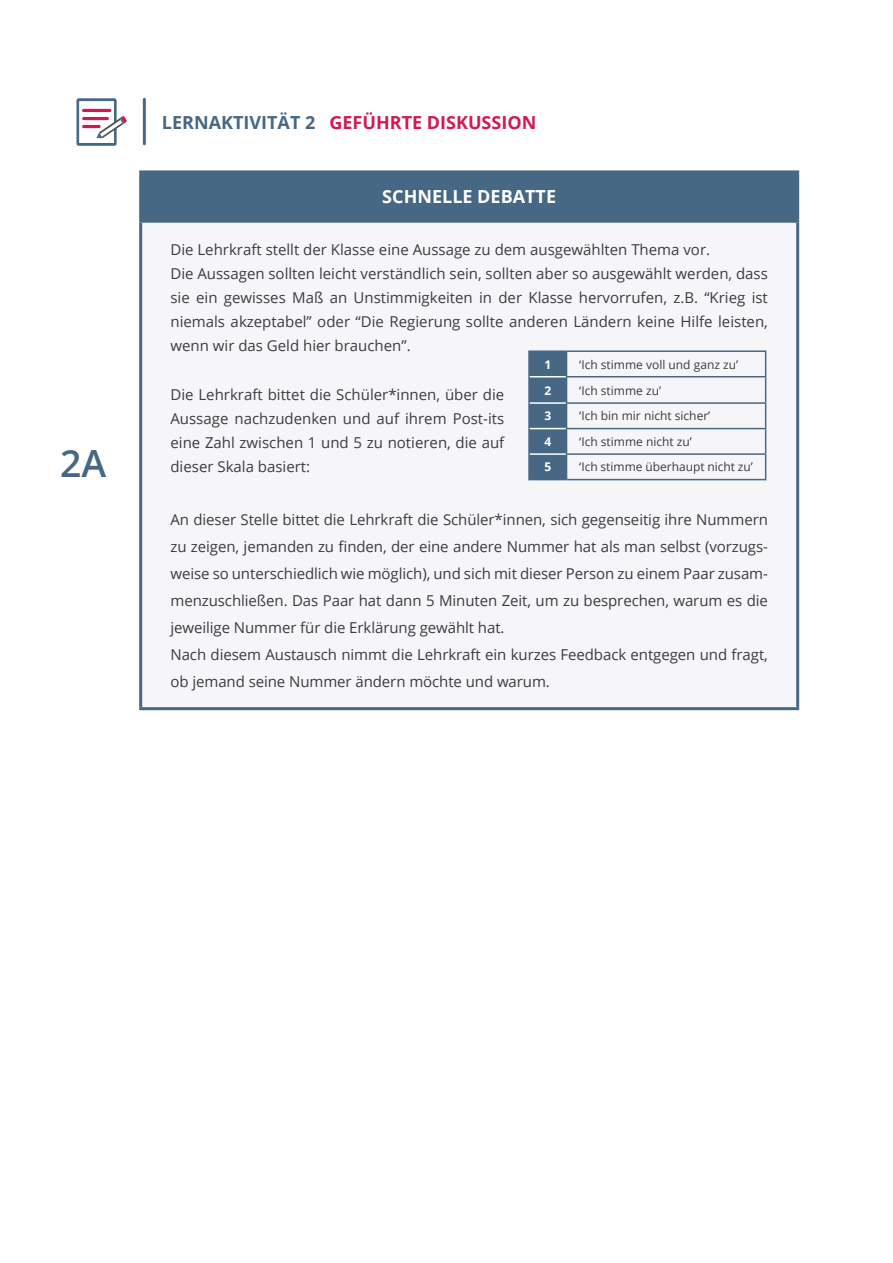
<style>
.page{position:relative;width:893px;height:1263px;background:#fff}
.page>*{position:absolute;margin:0;border:0;box-sizing:border-box;transform-origin:0 0}
.t1{font:600 37.5px "Open Sans";color:#466885}
.t2{font:700 18px "Open Sans";color:#d21952}
.t3{font:700 18px "Open Sans";color:#fff}
.t4{font:15px/24px "Open Sans";letter-spacing:-.005em;color:#3c3c3d}
.t5{font:12px "Open Sans";color:#3c3c3d}
.t6{font:700 12px "Open Sans";color:#fff}
.s1{color:#466885}
</style>
<div class="page">
<svg style="left:76px;top:98px;width:51px;height:48px"></svg>
<hr style="left:143px;top:99px;width:3px;height:45px;background:#466885">
<div style="left:141px;top:172px;width:657px;height:49px;background:#466885"></div>
<div style="left:141px;top:221px;width:657px;height:488px;background:#f6f6f9"></div>
<hr style="left:139px;top:223px;width:3px;height:484px;background:#466885">
<hr style="left:796px;top:223px;width:3px;height:484px;background:#466885">
<hr style="left:139px;top:707px;width:660px;height:3px;background:#466885">
<hr style="left:139px;top:170px;width:660px;height:3px;background:#466885">
<hr style="left:139px;top:173px;width:3px;height:47px;background:#466885">
<hr style="left:796px;top:173px;width:3px;height:47px;background:#466885">
<hr style="left:139px;top:220px;width:660px;height:3px;background:#466885">
<hr style="left:528px;top:350px;width:39px;height:2px;background:#466885">
<hr style="left:528px;top:352px;width:2px;height:25px;background:#466885">
<hr style="left:567px;top:350px;width:199px;height:2px;background:#466885">
<hr style="left:528px;top:377px;width:2px;height:26px;background:#466885">
<hr style="left:566px;top:376px;width:200px;height:1px;background:#466885">
<hr style="left:528px;top:403px;width:2px;height:26px;background:#466885">
<hr style="left:566px;top:402px;width:200px;height:2px;background:#466885">
<hr style="left:528px;top:429px;width:2px;height:25px;background:#466885">
<hr style="left:566px;top:428px;width:200px;height:1px;background:#466885">
<hr style="left:528px;top:454px;width:2px;height:25px;background:#466885">
<hr style="left:566px;top:453px;width:200px;height:2px;background:#466885">
<div style="left:529px;top:351px;width:38px;height:128px;background:#466885"></div>
<svg style="left:765px;top:352px;width:1px;height:127px"></svg>
<hr style="left:528px;top:479px;width:39px;height:1px;background:#466885">
<hr style="left:567px;top:479px;width:199px;height:1px;background:#466885">
<hr style="left:530px;top:376px;width:36px;height:1px;background:#fff">
<hr style="left:530px;top:402px;width:36px;height:2px;background:#fff">
<hr style="left:530px;top:428px;width:36px;height:1px;background:#fff">
<hr style="left:530px;top:453px;width:36px;height:2px;background:#fff">
<h1 class="t1" style="left:60px;top:438px;width:48px">2A</h1>
<p class="t2" style="left:162px;top:110px;width:376px"><span class="s1">LERNAKTIVITÄT 2</span> GEFÜHRTE DISKUSSION</p>
<p class="t3" style="left:382px;top:184px;width:175px">SCHNELLE DEBATTE</p>
<p class="t4" style="left:170px;top:237px;width:599px">Die Lehrkraft stellt der Klasse eine Aussage zu dem ausgewählten Thema vor.<br>Die Aussagen sollten leicht verständlich sein, sollten aber so ausgewählt werden, dass sie ein gewisses Maß an Unstimmigkeiten in der Klasse hervorrufen, z.B. “Krieg ist niemals akzeptabel” oder “Die Regierung sollte anderen Ländern keine Hilfe leisten, wenn wir das Geld hier brauchen”.</p>
<p class="t4" style="left:170px;top:382px;width:335px;text-align:justify">Die Lehrkraft bittet die Schüler*innen, über die Aussage nachzudenken und auf ihrem Post-its eine Zahl zwischen 1 und 5 zu notieren, die auf dieser Skala basiert:</p>
<p class="t6" style="left:544px;top:356px;width:8px">1</p>
<p class="t5" style="left:579px;top:356px;width:160px">‘Ich stimme voll und ganz zu’</p>
<p class="t6" style="left:544px;top:382px;width:8px">2</p>
<p class="t5" style="left:579px;top:382px;width:83px">‘Ich stimme zu’</p>
<p class="t6" style="left:544px;top:408px;width:8px">3</p>
<p class="t5" style="left:579px;top:408px;width:133px">‘Ich bin mir nicht sicher’</p>
<p class="t6" style="left:544px;top:433px;width:8px">4</p>
<p class="t5" style="left:579px;top:433px;width:114px">‘Ich stimme nicht zu’</p>
<p class="t6" style="left:544px;top:459px;width:8px">5</p>
<p class="t5" style="left:579px;top:459px;width:175px">‘Ich stimme überhaupt nicht zu’</p>
<p class="t4" style="left:170px;top:505px;width:599px;line-height:27px">An dieser Stelle bittet die Lehrkraft die Schüler*innen, sich gegenseitig ihre Nummern zu zeigen, jemanden zu finden, der eine andere Nummer hat als man selbst (vorzugs&shy;weise so unterschiedlich wie möglich), und sich mit dieser Person zu einem Paar zusam&shy;menzuschließen. Das Paar hat dann 5 Minuten Zeit, um zu besprechen, warum es die jeweilige Nummer für die Erklärung gewählt hat.<br>Nach diesem Austausch nimmt die Lehrkraft ein kurzes Feedback entgegen und fragt, ob jemand seine Nummer ändern möchte und warum.</p>
</div>
